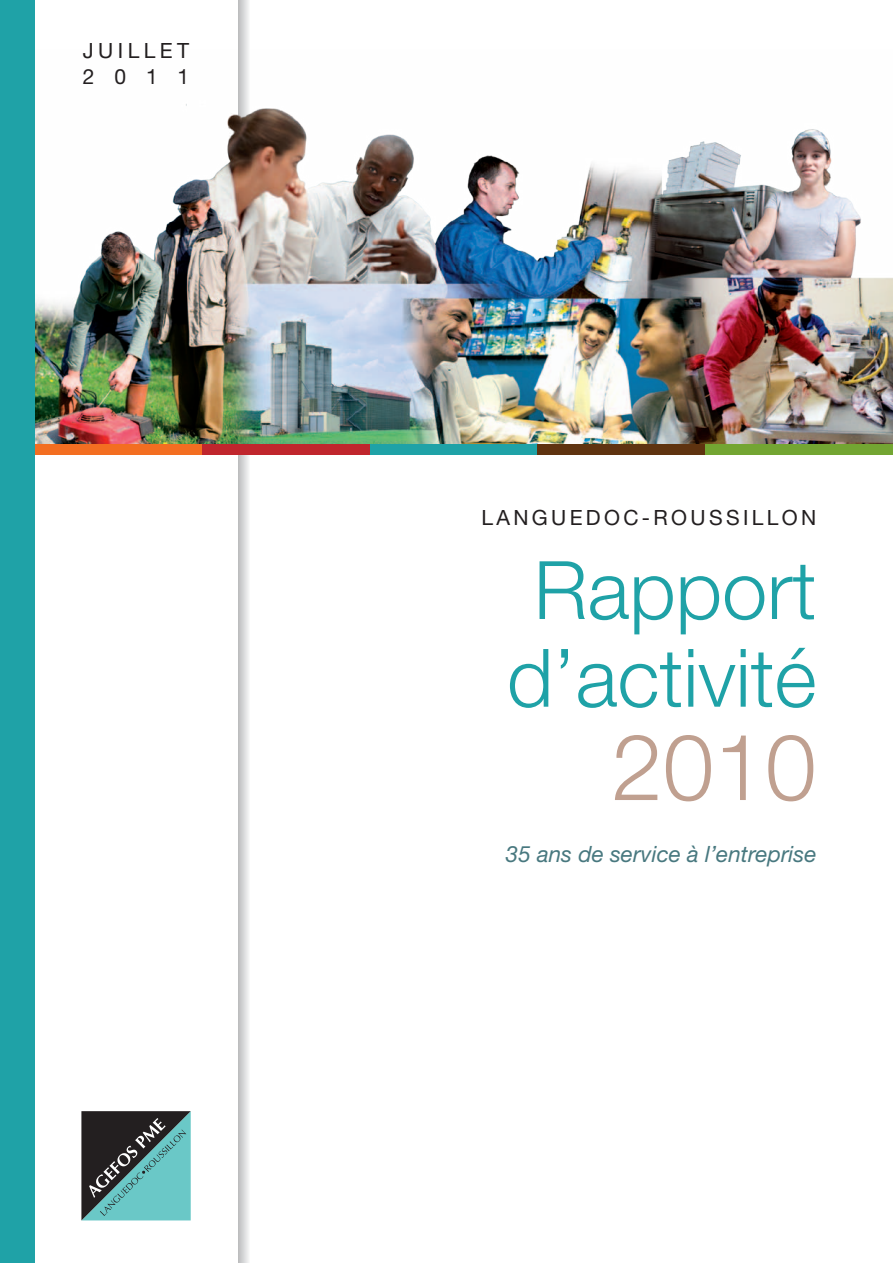
<style>
.page{position:relative;width:893px;height:1263px;background:#fff}
.page>*{position:absolute;margin:0;border:0;box-sizing:border-box;transform-origin:0 0}
.t1{font:300 92.1px "Helvetica Neue LT Std";color:#c0a090}
.t2{font:300 80.7px/87.8px "Helvetica Neue LT Std";color:#1fa2a7;text-align:center}
.t3{font:italic 22.5px "Helvetica Neue LT Std";color:#48787f}
.t4{font:21px "Helvetica Neue LT Std";letter-spacing:.16em;color:#231f20}
.t5{font:21px/26.2px "Helvetica Neue LT Std";letter-spacing:.21em;color:#231f20}
</style>
<div class="page">
<svg style="left:238px;top:0;width:11px;height:1263px;background:#d6d7d8"></svg>
<img style="left:34px;top:49px;width:859px;height:395px">
<div style="left:705px;top:444px;width:188px;height:11px;background:#73a532"></div>
<div style="left:202px;top:444px;width:168px;height:11px;background:#c0262d"></div>
<div style="left:370px;top:444px;width:167px;height:11px;background:#1fa2a7"></div>
<div style="left:537px;top:444px;width:168px;height:11px;background:#5f3310"></div>
<div style="left:0;top:444px;width:202px;height:11px;background:#f36e21"></div>
<svg style="left:81px;top:1111px;width:110px;height:109px;background:#4f7a7a"></svg>
<div style="left:0;top:0;width:34px;height:1263px;background:#1fa2a7"></div>
<p class="t5" style="left:83px;top:37px;width:108px">JUILLET<br>2011</p>
<p class="t4" style="left:481px;top:505px;width:336px">LANGUEDOC-ROUSSILLON</p>
<h2 class="t2" style="left:507px;top:545px;width:311px">Rapport d’activité</h2>
<h1 class="t1" style="left:612px;top:711px;width:206px">2010</h1>
<p class="t3" style="left:506px;top:840px;width:312px">35 ans de service à l’entreprise</p>
</div>
